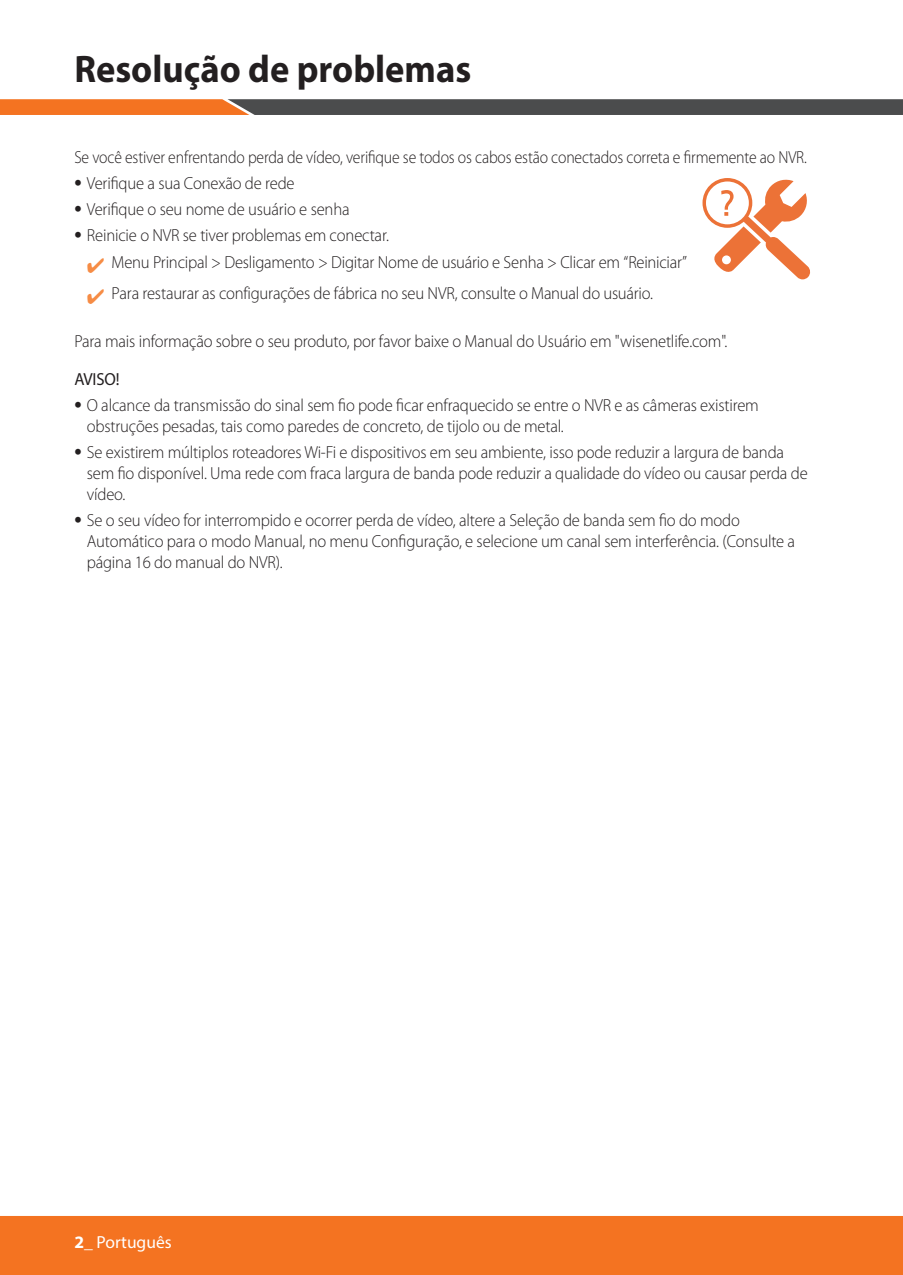
<style>
.page{position:relative;width:903px;height:1275px;background:#fff}
.page>*{position:absolute;margin:0;border:0;box-sizing:border-box;transform-origin:0 0}
.t1{font:700 38.5px "Myriad Pro";color:#231f20;scale:.95 1}
.t2{font:300 17.5px/21px "Myriad Pro";letter-spacing:-.01em;color:#231f20;scale:.95 1}
.t3{font:300 17.5px "Myriad Pro";letter-spacing:-.01em;color:#231f20;scale:.9 1}
.t4{font:17.5px "Myriad Pro";color:#fff}
.t5{font:17.5px "Myriad Pro";letter-spacing:-.01em;color:#231f20;scale:.95 1}
.s1{font-family:"SI Icon HR755";font-weight:400}
.s2{font-weight:700}
</style>
<div class="page">
<div style="left:0;top:1216px;width:903px;height:59px;background:#f47321"></div>
<svg style="left:0;top:99px;width:903px;height:16px;background:#7a5945"></svg>
<svg style="left:704px;top:180px;width:46px;height:46px"></svg>
<div style="left:702px;top:178px;width:50px;height:50px;border:3px solid #ec7237;border-radius:50%"></div>
<svg style="left:710px;top:178px;width:101px;height:102px"></svg>
<h1 class="t1" style="left:74px;top:44px;width:419px">Resolução de problemas</h1>
<p class="t3" style="left:74px;top:148px;width:815px">Se você estiver enfrentando perda de vídeo, verifique se todos os cabos estão conectados correta e firmemente ao NVR.</p>
<p class="t2" style="left:74px;top:173px;width:233px"><span class="s1">•</span> Verifique a sua Conexão de rede</p>
<p class="t2" style="left:74px;top:199px;width:291px"><span class="s1">•</span> Verifique o seu nome de usuário e senha</p>
<p class="t2" style="left:112px;top:222px;width:607px;line-height:27.1px;text-indent:-37px"><span class="s1">•</span> Reinicie o NVR se tiver problemas em conectar.<br>Menu Principal &gt; Desligamento &gt; Digitar Nome de usuário e Senha &gt; Clicar em “Reiniciar”</p>
<p class="t2" style="left:112px;top:283px;width:571px">Para restaurar as configurações de fábrica no seu NVR, consulte o Manual do usuário.</p>
<p class="t2" style="left:74px;top:330px;width:689px">Para mais informação sobre o seu produto, por favor baixe o Manual do Usuário em "wisenetlife.com".</p>
<p class="t5" style="left:74px;top:368px;width:49px">AVISO!</p>
<p class="t2" style="left:87px;top:395px;width:709px;text-indent:-12px"><span class="s1">•</span> O alcance da transmissão do sinal sem fio pode ficar enfraquecido se entre o NVR e as câmeras existirem obstruções pesadas, tais como paredes de concreto, de tijolo ou de metal.</p>
<p class="t2" style="left:87px;top:442px;width:760px;text-indent:-12px"><span class="s1">•</span> Se existirem múltiplos roteadores Wi-Fi e dispositivos em seu ambiente, isso pode reduzir a largura de banda sem fio disponível. Uma rede com fraca largura de banda pode reduzir a qualidade do vídeo ou causar perda de vídeo.</p>
<p class="t2" style="left:87px;top:510px;width:747px;text-indent:-12px"><span class="s1">•</span> Se o seu vídeo for interrompido e ocorrer perda de vídeo, altere a Seleção de banda sem fio do modo<br>Automático para o modo Manual, no menu Configuração, e selecione um canal sem interferência. (Consulte a página 16 do manual do NVR).</p>
<p class="t4" style="left:74px;top:1232px;width:99px"><span class="s2">2</span>_ Português</p>
</div>
